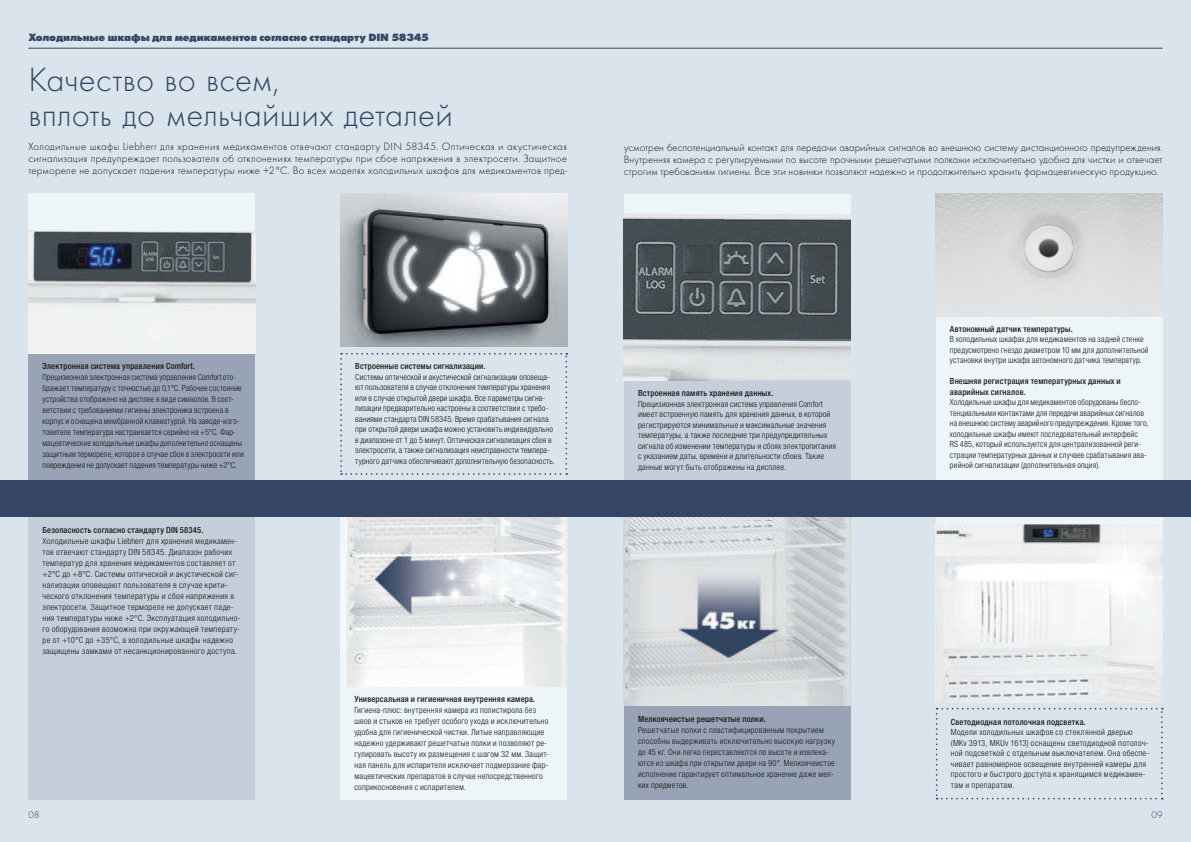
<style>
.page{position:relative;width:1191px;height:842px;background:#fff}
.page>*{position:absolute;margin:0;border:0;box-sizing:border-box;transform-origin:0 0}
.t1{font:300 35px/35px "Futura";letter-spacing:.01em;color:#344663}
.t2{font:300 11px/12px "Futura";letter-spacing:.005em;color:#1a1a18;text-align:justify}
.t3{font:700 expanded 11px "Futura";letter-spacing:-.01em;color:#344663}
.t4{font:300 10px "Futura";color:#344663}
.t5{font:300 condensed 8.5px/11px "Helvetica Neue LTW1 G";letter-spacing:.02em;color:#1a1a18}
.t6{font:500 condensed 8.5px/10.5px "Helvetica Neue LTW1 G";letter-spacing:.025em;color:#1a1a18}
</style>
<div class="page">
<div style="left:590px;top:0;width:601px;height:842px;background:#dae4ed"></div>
<div style="left:935px;top:314px;width:227px;height:175px;background:#edf5f9"></div>
<div style="left:624px;top:380px;width:226px;height:129px;background:#c5cedb"></div>
<div style="left:624px;top:700px;width:226px;height:99px;background:#98a3b6"></div>
<img style="left:624px;top:517px;width:226px;height:5px">
<div style="left:935px;top:509px;width:227px;height:193px;background:#edf5f9"></div>
<img style="left:935px;top:524px;width:227px;height:178px">
<div style="left:624px;top:194px;width:226px;height:186px;background:#edf5f9"></div>
<img style="left:624px;top:214px;width:226px;height:166px">
<div style="left:590px;top:480px;width:601px;height:37px;background:#344663"></div>
<img style="left:935px;top:194px;width:227px;height:122px">
<hr style="left:590px;top:48px;width:572px;height:1px;background:#344663">
<svg style="left:935px;top:708px;width:227px;height:91px"></svg>
<div style="left:0;top:0;width:595px;height:842px;background:#dae4ed"></div>
<div style="left:28px;top:353px;width:227px;height:144px;background:#98a3b6"></div>
<div style="left:340px;top:682px;width:227px;height:117px;background:#edf5f9"></div>
<div style="left:28px;top:510px;width:227px;height:289px;background:#c5cedb"></div>
<div style="left:28px;top:194px;width:227px;height:159px;background:#eff3f2"></div>
<img style="left:28px;top:230px;width:227px;height:79px">
<img style="left:340px;top:194px;width:227px;height:153px">
<img style="left:340px;top:517px;width:227px;height:170px">
<div style="left:0;top:480px;width:595px;height:37px;background:#344663"></div>
<hr style="left:28px;top:48px;width:567px;height:1px;background:#344663">
<svg style="left:340px;top:353px;width:227px;height:122px"></svg>
<img style="left:624px;top:522px;width:226px;height:183px">
<p class="t3" style="left:28px;top:31px;width:402px">Холодильные шкафы для медикаментов согласно стандарту DIN 58345</p>
<h1 class="t1" style="left:28px;top:62px;width:426px">Качество во всем,<br>вплоть до мельчайших деталей</h1>
<p class="t2" style="left:28px;top:141px;width:540px">Холодильные шкафы Liebherr для хранения медикаментов отвечают стандарту DIN 58345. Оптическая и акустическая сигнализация предупреждает пользователя об отклонениях температуры при сбое напряжения в электросети. Защитное термореле не допускает падения температуры ниже +2°С. Во всех моделях холодильных шкафов для медикаментов пред-</p>
<p class="t2" style="left:624px;top:141px;width:540px">усмотрен беспотенциальный контакт для передачи аварийных сигналов во внешнюю систему дистанционного предупреждения.<br>Внутренняя камера с регулируемыми по высоте прочными решетчатыми полками исключительно удобна для чистки и отвечает строгим требованиям гигиены. Все эти новинки позволяют надежно и продолжительно хранить фармацевтическую продукцию.</p>
<p class="t6" style="left:43px;top:361px;width:154px">Электронная система управления Comfort.</p>
<p class="t5" style="left:43px;top:372px;width:203px">Прецизионная электронная система управления Comfort ото&shy;бражает температуру с точностью до 0,1°C. Рабочее состояние устройства отображено на дисплее в виде символов. В соот&shy;ветствии с требованиями гигиены электроника встроена в корпус и оснащена мембранной клавиатурой. На заводе-изго&shy;товителе температура настраивается серийно на +5°C. Фар&shy;мацевтические холодильные шкафы дополнительно оснащены защитным термореле, которое в случае сбоя в электросети или повреждения не допускает падения температуры ниже +2°С.</p>
<p class="t6" style="left:43px;top:525px;width:162px">Безопасность согласно стандарту DIN 58345.</p>
<p class="t5" style="left:43px;top:536px;width:200px">Холодильные шкафы Liebherr для хранения медикамен&shy;тов отвечают стандарту DIN 58345. Диапазон рабочих температур для хранения медикаментов составляет от +2°С до +8°С. Системы оптической и акустической сиг&shy;нализации оповещают пользователя в случае крити&shy;ческого отклонения температуры и сбоя напряжения в электросети. Защитное термореле не допускает паде&shy;ния температуры ниже +2°С. Эксплуатация холодильно&shy;го оборудования возможна при окружающей температу&shy;ре от +10°C до +35°C, а холодильные шкафы надежно защищены замками от несанкционированного доступа.</p>
<p class="t4" style="left:28px;top:809px;width:13px">08</p>
<p class="t6" style="left:355px;top:361px;width:132px">Встроенные системы сигнализации.</p>
<p class="t5" style="left:355px;top:372px;width:201px;line-height:10.5px">Системы оптической и акустической сигнализации оповеща&shy;ют пользователя в случае отклонения температуры хранения или в случае открытой двери шкафа. Все параметры сигна&shy;лизации предварительно настроены в соответствии с требо&shy;ваниями стандарта DIN 58345. Время срабатывания сигнала при открытой двери шкафа можно установить индивидуально в диапазоне от 1 до 5 минут. Оптическая сигнализация сбоя в электросети, а также сигнализация неисправности темпера&shy;турного датчика обеспечивают дополнительную безопасность.</p>
<p class="t6" style="left:638px;top:388px;width:137px">Встроенная память хранения данных.</p>
<p class="t5" style="left:638px;top:399px;width:200px;line-height:10.5px">Прецизионная электронная система управления Comfort имеет встроенную память для хранения данных, в которой регистрируются минимальные и максимальные значения температуры, а также последние три предупредительных сигнала об изменении температуры и сбоях электропитания с указанием даты, времени и длительности сбоев. Такие данные могут быть отображены на дисплее.</p>
<p class="t6" style="left:354px;top:694px;width:182px">Универсальная и гигиеничная внутренняя камера.</p>
<p class="t5" style="left:354px;top:704px;width:196px">Гигиена-плюс: внутренняя камера из полистирола без швов и стыков не требует особого ухода и исключительно удобна для гигиенической чистки. Литые направляющие надежно удерживают решетчатые полки и позволяют ре&shy;гулировать высоту их размещения с шагом 32 мм. Защит&shy;ная панель для испарителя исключает подмерзание фар&shy;мацевтических препаратов в случае непосредственного соприкосновения с испарителем.</p>
<p class="t6" style="left:638px;top:714px;width:129px">Мелкоячеистые решетчатые полки.</p>
<p class="t5" style="left:638px;top:725px;width:198px">Решетчатые полки с пластифицированным покрытием способны выдерживать исключительно высокую нагрузку до 45 кг. Они легко переставляются по высоте и извлека&shy;ются из шкафа при открытии двери на 90°. Мелкоячеистое исполнение гарантирует оптимальное хранение даже мел&shy;ких предметов.</p>
<p class="t6" style="left:950px;top:324px;width:124px">Автономный датчик температуры.</p>
<p class="t5" style="left:950px;top:334px;width:200px;line-height:10.5px">В холодильных шкафах для медикаментов на задней стенке предусмотрено гнездо диаметром 10 мм для дополнительной установки внутри шкафа автономного датчика температур.</p>
<p class="t6" style="left:950px;top:376px;width:172px">Внешняя регистрация температурных данных и аварийных сигналов.</p>
<p class="t5" style="left:950px;top:397px;width:200px;line-height:10.5px">Холодильные шкафы для медикаментов оборудованы беспо&shy;тенциальными контактами для передачи аварийных сигналов на внешнюю систему аварийного предупреждения. Кроме того, холодильные шкафы имеют последовательный интерфейс<br>RS 485, который используется для централизованной реги&shy;страции температурных данных и случаев срабатывания ава&shy;рийной сигнализации (дополнительная опция).</p>
<p class="t6" style="left:950px;top:716px;width:136px">Светодиодная потолочная подсветка.</p>
<p class="t5" style="left:950px;top:727px;width:200px;line-height:10.5px">Модели холодильных шкафов со стеклянной дверью (МKv 3913, MKUv 1613) оснащены светодиодной потолоч&shy;ной подсветкой с отдельным выключателем. Она обеспе&shy;чивает равномерное освещение внутренней камеры для простого и быстрого доступа к хранящимся медикамен&shy;там и препаратам.</p>
<p class="t4" style="left:1151px;top:809px;width:13px">09</p>
</div>
